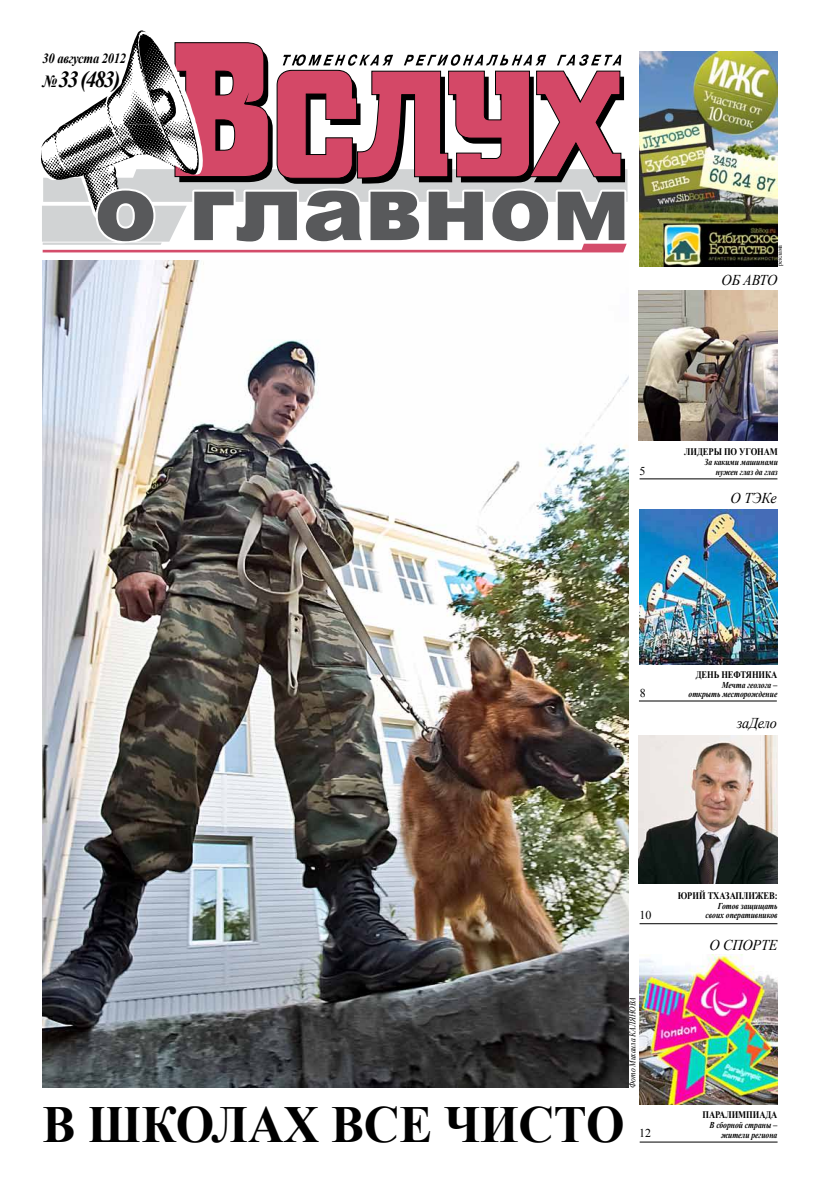
<style>
.page{position:relative;width:820px;height:1191px;background:#fff}
.page>*{position:absolute;margin:0;border:0;box-sizing:border-box;transform-origin:0 0}
.t1{font:900 93.4px "Arial";color:#58595b}
.t2{font:700 52px "Times New Roman";letter-spacing:-.005em;color:#000;scale:.95 1}
.t3{font:italic 700 23px "Times New Roman";color:#000;scale:.95 1}
.t4{font:italic 15px "Times New Roman";letter-spacing:-.015em;color:#000;scale:.95 1}
.t5{font:italic 700 14px "Times New Roman";letter-spacing:-.025em;color:#000;scale:.9 1}
.t6{font:12px "Times New Roman";color:#000}
.t7{font:700 10px "Times New Roman";letter-spacing:-.005em;color:#000;scale:.85 1}
.t8{font:italic 700 9px/9.9px "Times New Roman";letter-spacing:-.005em;color:#000;text-align:right;scale:.85 1}
.t9{font:italic 9px "Times New Roman";color:#000;scale:.85 1}
.t10{font:6.5px "Times New Roman";letter-spacing:-.005em;color:#000;scale:.95 1}
.s1{font-size:17px}
</style>
<div class="page">
<svg style="left:42px;top:30px;width:585px;height:222px"></svg>
<hr style="left:639px;top:923px;width:138px;height:1px;background:#000">
<hr style="left:639px;top:1141px;width:138px;height:1px;background:#000">
<hr style="left:639px;top:478px;width:138px;height:1px;background:#000">
<hr style="left:638px;top:700px;width:138px;height:1px;background:#000">
<img style="left:42px;top:261px;width:586px;height:826px">
<img style="left:638px;top:290px;width:139px;height:151px">
<img style="left:638px;top:736px;width:139px;height:147px">
<img style="left:639px;top:954px;width:138px;height:150px">
<img style="left:639px;top:52px;width:138px;height:215px">
<img style="left:639px;top:509px;width:138px;height:155px">
<h3 class="t5" style="left:42px;top:48px;width:94px">30 августа 2012</h3>
<h3 class="t3" style="left:42px;top:63px;width:83px"><span class="s1">№</span> 33 (483)</h3>
<h1 class="t1" style="left:94px;top:153px;width:537px">о главном</h1>
<p class="t10" style="left:775px;top:266px;width:24px;rotate:-90deg">реклама</p>
<h3 class="t4" style="left:721px;top:269px;width:60px">об авто</h3>
<h3 class="t6" style="left:639px;top:464px;width:7px">5</h3>
<p class="t7" style="left:684px;top:445px;width:112px">лидеры по угонам</p>
<p class="t8" style="left:704px;top:457px;width:88px">За какими машинами нужен глаз да глаз</p>
<h3 class="t4" style="left:730px;top:488px;width:50px">о тэке</h3>
<h3 class="t6" style="left:639px;top:686px;width:7px">8</h3>
<p class="t7" style="left:695px;top:667px;width:98px">день нефтяника</p>
<p class="t8" style="left:688px;top:679px;width:106px">Мечта геолога – открыть месторождение</p>
<h3 class="t4" style="left:736px;top:713px;width:44px">задело</h3>
<h3 class="t6" style="left:639px;top:907px;width:13px">10</h3>
<p class="t9" style="left:626px;top:1087px;width:109px;rotate:-90deg">Фото Михаила каЛЯНова</p>
<h2 class="t2" style="left:42px;top:1088px;width:613px">в школах все чисто</h2>
<h3 class="t6" style="left:638px;top:1126px;width:13px">12</h3>
<p class="t7" style="left:677px;top:888px;width:119px">юрий тхазаплижев:</p>
<p class="t8" style="left:705px;top:900px;width:86px">Готов защищать своих оперативников</p>
<h3 class="t4" style="left:709px;top:934px;width:73px">о спорте</h3>
<p class="t7" style="left:702px;top:1107px;width:90px">паралимпиада</p>
<p class="t8" style="left:709px;top:1119px;width:82px">В сборной страны – жители региона</p>
</div>
